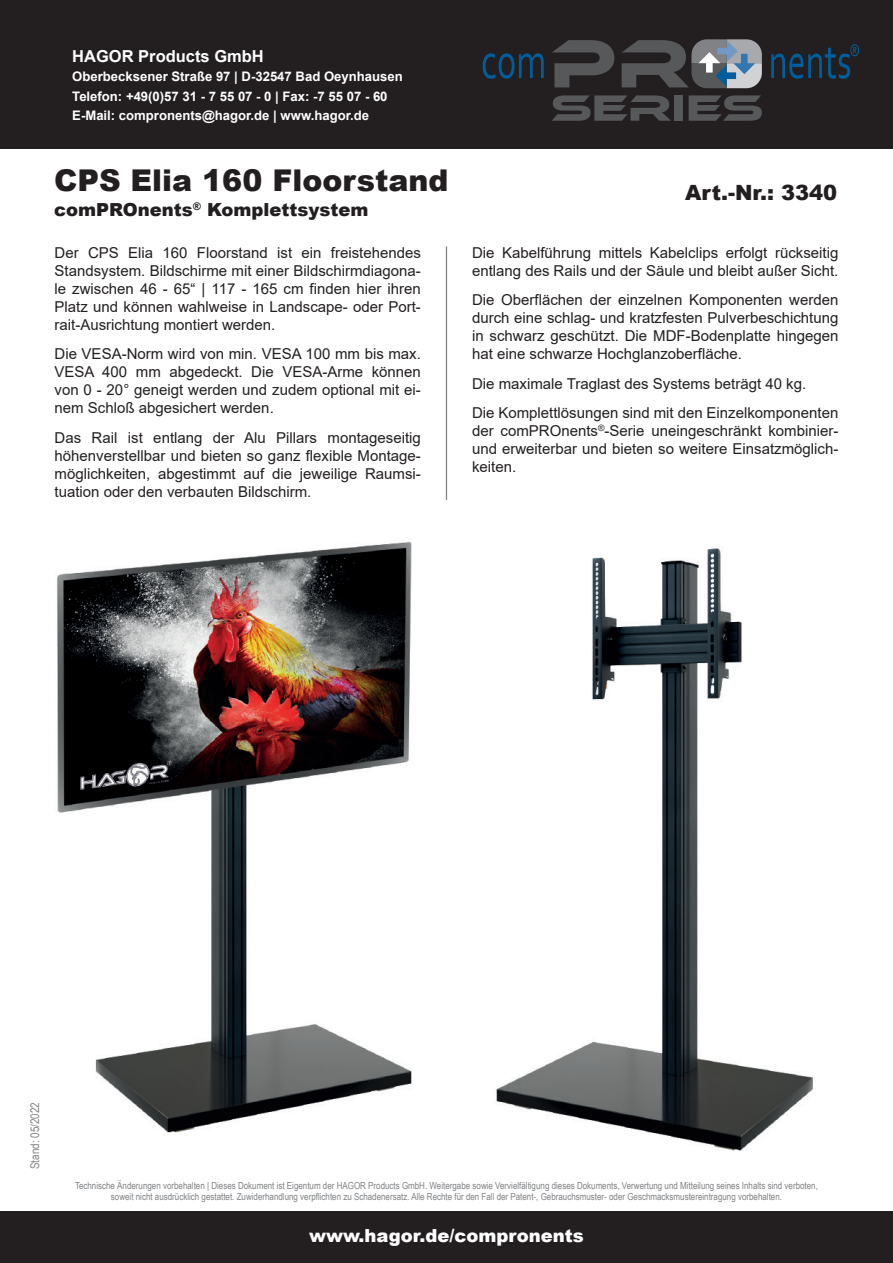
<style>
.page{position:relative;width:893px;height:1263px;background:#fff}
.page>*{position:absolute;margin:0;border:0;box-sizing:border-box;transform-origin:0 0}
.t1{font:900 30px "Arial";color:#231f20}
.t2{font:900 21px "Arial";color:#231f20}
.t3{font:900 18px "Arial";color:#231f20}
.t4{font:900 18px "Arial";color:#fff}
.t5{font:700 16.5px "Arial";color:#fff}
.t6{font:15px/18px "Arial";color:#231f20;text-align:justify}
.t7{font:700 13.2px/19px "Arial";color:#fff}
.t8{font:12px "Arial Narrow";color:#808285}
.t9{font:9.75px/10.5px "Arial Narrow";color:#808285;text-align:center}
</style>
<div class="page">
<div style="left:0;top:1212px;width:893px;height:51px;background:#231f20"></div>
<div style="left:0;top:0;width:893px;height:149px;background:#231f20"></div>
<svg style="left:483px;top:53px;width:61px;height:26px"></svg>
<svg style="left:552px;top:40px;width:62px;height:47px"></svg>
<svg style="left:771px;top:44px;width:88px;height:35px"></svg>
<svg style="left:552px;top:95px;width:119px;height:26px"></svg>
<div style="left:674px;top:95px;width:9px;height:26px;background:#57585a"></div>
<svg style="left:689px;top:95px;width:73px;height:26px"></svg>
<svg style="left:622px;top:39px;width:140px;height:49px"></svg>
<hr style="left:446px;top:247px;width:1px;height:253px;background:#808285">
<img style="left:496px;top:548px;width:317px;height:603px">
<img style="left:57px;top:542px;width:355px;height:591px">
<p class="t5" style="left:72px;top:45px;width:193px">HAGOR Products GmbH</p>
<p class="t7" style="left:72px;top:67px;width:332px">Oberbecksener Straße 97 | D-32547 Bad Oeynhausen<br>Telefon: +49(0)57 31 - 7 55 07 - 0 | Fax: -7 55 07 - 60<br>E-Mail: compronents@hagor.de | www.hagor.de</p>
<h1 class="t1" style="left:54px;top:158px;width:396px">CPS Elia 160 Floorstand</h1>
<p class="t3" style="left:54px;top:197px;width:316px">comPROnents<sup>®</sup> Komplettsystem</p>
<p class="t6" style="left:55px;top:243px;width:368px">Der CPS Elia 160 Floorstand ist ein freistehendes Standsystem. Bildschirme mit einer Bildschirmdiagona&shy;le zwischen 46 - 65“ | 117 - 165 cm finden hier ihren Platz und können wahlweise in Landscape- oder Port&shy;rait-Ausrichtung montiert werden.</p>
<p class="t6" style="left:55px;top:345px;width:368px">Die VESA-Norm wird von min. VESA 100 mm bis max.<br>VESA 400 mm abgedeckt. Die VESA-Arme können von 0 - 20° geneigt werden und zudem optional mit ei&shy;nem Schloß abgesichert werden.</p>
<p class="t6" style="left:55px;top:428px;width:368px">Das Rail ist entlang der Alu Pillars montageseitig höhenverstellbar und bieten so ganz flexible Montage&shy;möglichkeiten, abgestimmt auf die jeweilige Raumsi&shy;tuation oder den verbauten Bildschirm.</p>
<h2 class="t2" style="left:685px;top:177px;width:154px">Art.-Nr.: 3340</h2>
<p class="t6" style="left:472px;top:243px;width:368px">Die Kabelführung mittels Kabelclips erfolgt rückseitig entlang des Rails und der Säule und bleibt außer Sicht.</p>
<p class="t6" style="left:472px;top:291px;width:368px">Die Oberflächen der einzelnen Komponenten werden durch eine schlag- und kratzfesten Pulverbeschichtung in schwarz geschützt. Die MDF-Bodenplatte hingegen hat eine schwarze Hochglanzoberfläche.</p>
<p class="t6" style="left:472px;top:368px;width:368px;line-height:29.5px">Die maximale Traglast des Systems beträgt 40 kg.<br>Die Komplettlösungen sind mit den Einzelkomponenten</p>
<p class="t6" style="left:472px;top:422px;width:368px">der comPROnents<sup>®</sup>-Serie uneingeschränkt kombinier&shy;und erweiterbar und bieten so weitere Einsatzmöglich&shy;keiten.</p>
<p class="t8" style="left:26px;top:1169px;width:68px;rotate:-90deg">Stand: 05/2022</p>
<p class="t9" style="left:75px;top:1180px;width:744px">Technische Änderungen vorbehalten | Dieses Dokument ist Eigentum der HAGOR Products GmbH. Weitergabe sowie Vervielfältigung dieses Dokuments, Verwertung und Mitteilung seines Inhalts sind verboten, soweit nicht ausdrücklich gestattet. Zuwiderhandlung verpflichten zu Schadenersatz. Alle Rechte für den Fall der Patent-, Gebrauchsmuster- oder Geschmacksmustereintragung vorbehalten.</p>
<p class="t4" style="left:309px;top:1222px;width:276px">www.hagor.de/compronents</p>
</div>
